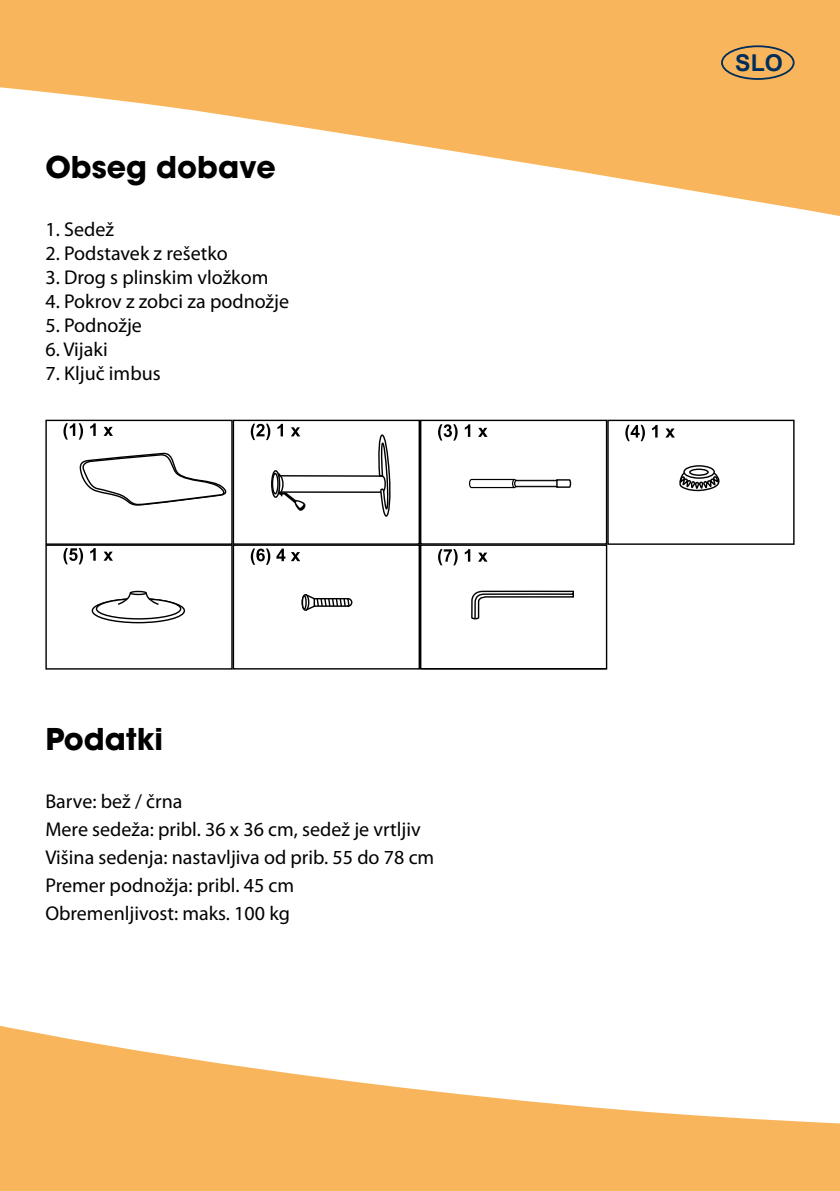
<style>
.page{position:relative;width:840px;height:1191px;background:#fff}
.page>*{position:absolute;margin:0;border:0;box-sizing:border-box;transform-origin:0 0}
.t1{font:700 30px "ITC Avant Garde Gothic";color:#000}
.t2{font:700 23.2px "Arial";color:#002d59}
.t3{font:20px/28px "Myriad Pro";color:#000}
</style>
<div class="page">
<svg style="left:0;top:0;width:839px;height:216px;fill:#f9b55c"></svg>
<svg style="left:0;top:1025px;width:839px;height:166px;fill:#f9b55c"></svg>
<div style="left:45px;top:420px;width:187px;height:125px;border:1px solid #000"></div>
<svg style="left:80px;top:453px;width:151px;height:53px"></svg>
<svg style="left:63px;top:423px;width:20px;height:16px"></svg>
<svg style="left:90px;top:423px;width:6px;height:13px"></svg>
<svg style="left:103px;top:427px;width:10px;height:9px"></svg>
<div style="left:232px;top:420px;width:188px;height:125px;border:1px solid #000"></div>
<div style="left:271px;top:470px;width:9px;height:28px;border:1px solid #000;border-radius:50%"></div>
<div style="left:272px;top:473px;width:6px;height:21px;border:1px solid #000;border-radius:50%"></div>
<svg style="left:250px;top:424px;width:20px;height:16px"></svg>
<div style="left:420px;top:420px;width:187px;height:124px;border:1px solid #000"></div>
<svg style="left:469px;top:478px;width:102px;height:10px"></svg>
<svg style="left:438px;top:424px;width:19px;height:16px"></svg>
<svg style="left:464px;top:424px;width:6px;height:13px"></svg>
<svg style="left:478px;top:428px;width:9px;height:9px"></svg>
<div style="left:45px;top:544px;width:187px;height:125px;border:1px solid #000"></div>
<svg style="left:92px;top:599px;width:92px;height:23px"></svg>
<div style="left:92px;top:598px;width:93px;height:25px;border:1px solid #000;border-radius:50%"></div>
<div style="left:96px;top:599px;width:84px;height:20px;background:#fff;border-radius:50%"></div>
<div style="left:96px;top:598px;width:85px;height:21px;border:1px solid #000;border-radius:50%"></div>
<svg style="left:117px;top:592px;width:42px;height:13px"></svg>
<div style="left:130px;top:591px;width:17px;height:4px;border:1px solid #000;border-radius:50%"></div>
<svg style="left:63px;top:548px;width:20px;height:16px"></svg>
<svg style="left:90px;top:548px;width:6px;height:13px"></svg>
<svg style="left:103px;top:551px;width:10px;height:10px"></svg>
<div style="left:232px;top:544px;width:188px;height:125px;border:1px solid #000"></div>
<svg style="left:250px;top:548px;width:20px;height:17px"></svg>
<svg style="left:276px;top:424px;width:114px;height:246px"></svg>
<div style="left:420px;top:544px;width:187px;height:125px;border:1px solid #000"></div>
<hr style="left:420px;top:668px;width:186px;height:1px;background:#000">
<svg style="left:471px;top:590px;width:103px;height:30px"></svg>
<svg style="left:438px;top:549px;width:19px;height:16px"></svg>
<svg style="left:464px;top:549px;width:6px;height:12px"></svg>
<svg style="left:478px;top:552px;width:9px;height:9px"></svg>
<div style="left:607px;top:420px;width:187px;height:125px;border:1px solid #000"></div>
<div style="left:683px;top:465px;width:31px;height:14px;border:1px solid #000;border-radius:50%"></div>
<svg style="left:679px;top:466px;width:41px;height:26px"></svg>
<svg style="left:625px;top:425px;width:19px;height:16px"></svg>
<svg style="left:652px;top:425px;width:5px;height:12px"></svg>
<svg style="left:665px;top:428px;width:9px;height:9px"></svg>
<div style="left:720px;top:45px;width:74px;height:35px;border:2px solid #002d59;border-radius:50%"></div>
<h1 class="t1" style="left:45px;top:148px;width:232px">Obseg dobave</h1>
<p class="t3" style="left:45px;top:215px;width:70px">1. Sedež</p>
<p class="t3" style="left:45px;top:239px;width:184px">2. Podstavek z rešetko</p>
<p class="t3" style="left:45px;top:263px;width:224px">3. Drog s plinskim vložkom</p>
<p class="t3" style="left:45px;top:287px;width:245px">4. Pokrov z zobci za podnožje</p>
<p class="t3" style="left:45px;top:311px;width:98px">5. Podnožje</p>
<p class="t3" style="left:45px;top:335px;width:64px">6. Vijaki</p>
<p class="t3" style="left:45px;top:359px;width:117px">7. Ključ imbus</p>
<h1 class="t1" style="left:45px;top:719px;width:119px">Podatki</h1>
<p class="t3" style="left:45px;top:786px;width:390px">Barve: bež / črna<br>Mere sedeža: pribl. 36 x 36 cm, sedež je vrtljiv Višina sedenja: nastavljiva od prib. 55 do 78 cm Premer podnožja: pribl. 45 cm<br>Obremenljivost: maks. 100 kg</p>
<p class="t2" style="left:734px;top:47px;width:49px">SLO</p>
</div>
